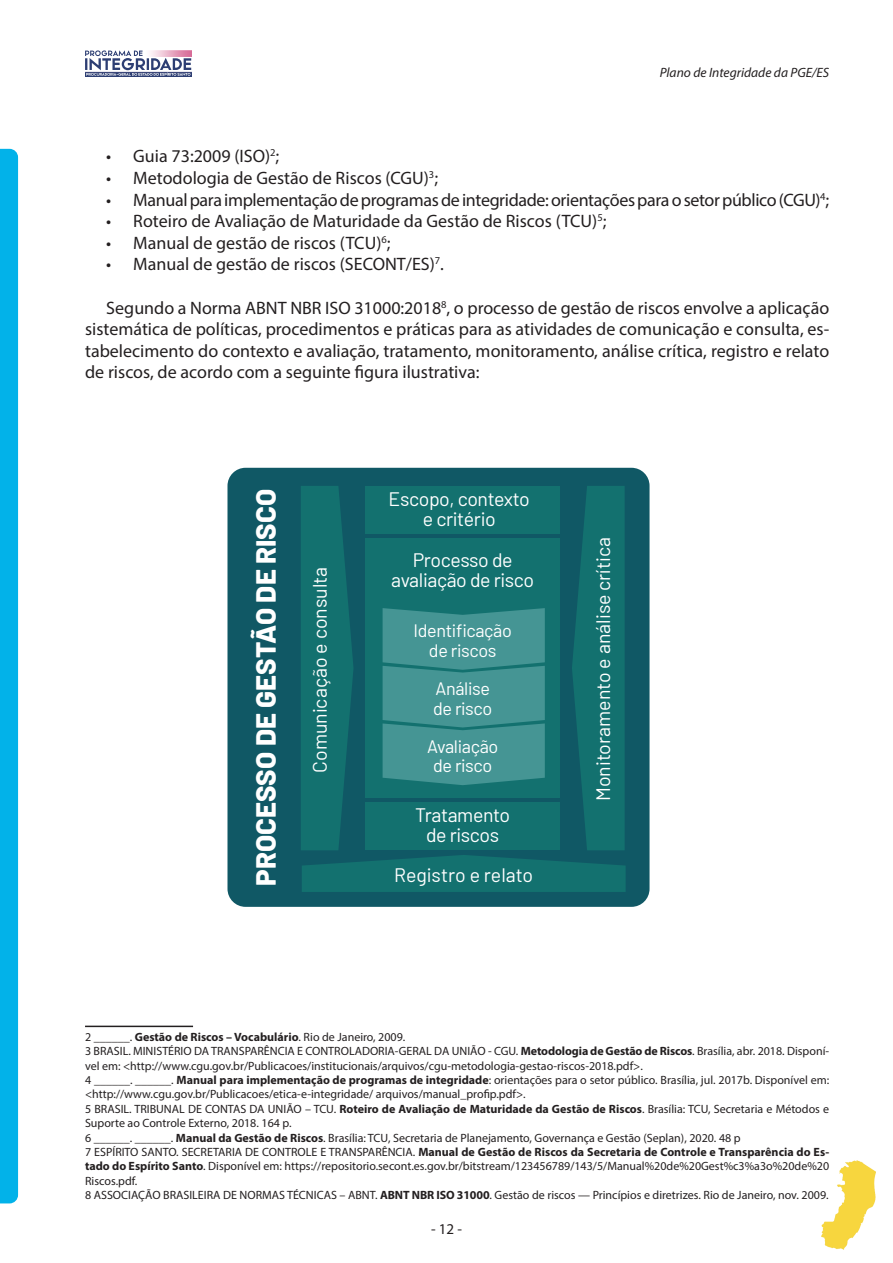
<style>
.page{position:relative;width:893px;height:1263px;background:#fff}
.page>*{position:absolute;margin:0;border:0;box-sizing:border-box;transform-origin:0 0}
.t1{font:800 27.75px "Barlow";color:#fff}
.t2{font:19.5px/19.5px "Barlow";letter-spacing:-.02em;color:#fff;text-align:center}
.t3{font:19.5px "Barlow";color:#fff}
.Texto{font:18px/21.6px "Myriad Pro";color:#231f20;text-align:justify}
.Texto-2{font:18px "Myriad Pro";letter-spacing:-.02em;color:#231f20}
.t4{font:18px "Barlow";letter-spacing:-.02em;color:#fff}
.t5{font:15px "Myriad Pro";color:#231f20}
.t6{font:italic 13.5px "Myriad Pro";color:#231f20}
.Nota_rodapé{font:12px/14.4px "Myriad Pro";color:#231f20}
.s1{font-weight:700}
</style>
<div class="page">
<img style="left:85px;top:72px;width:106px;height:5px">
<img style="left:102px;top:72px;width:88px;height:4px">
<img style="left:85px;top:50px;width:58px;height:6px">
<img style="left:85px;top:58px;width:106px;height:12px">
<div style="left:0;top:149px;width:18px;height:1054px;background:#02b2e9"></div>
<img style="left:821px;top:1161px;width:54px;height:88px">
<hr style="left:85px;top:1026px;width:108px;height:1px;background:#231f20">
<div style="left:227px;top:468px;width:422px;height:439px;background:#105865;border-radius:18px"></div>
<svg style="left:301px;top:486px;width:325px;height:406px"></svg>
<p class="t6" style="left:660px;top:64px;width:171px">Plano de Integridade da PGE/ES</p>
<p class="Texto" style="left:106px;top:145px;width:174px">• Guia 73:2009 (ISO)<sup>2</sup>;</p>
<p class="Texto" style="left:106px;top:167px;width:333px">• Metodologia de Gestão de Riscos (CGU)<sup>3</sup>;</p>
<p class="Texto-2" style="left:106px;top:188px;width:724px">• Manual para implementação de programas de integridade: orientações para o setor público (CGU)<sup>4</sup>;</p>
<p class="Texto" style="left:106px;top:210px;width:502px">• Roteiro de Avaliação de Maturidade da Gestão de Riscos (TCU)<sup>5</sup>;</p>
<p class="Texto" style="left:106px;top:232px;width:286px">• Manual de gestão de riscos (TCU)<sup>6</sup>;</p>
<p class="Texto" style="left:106px;top:253px;width:339px">• Manual de gestão de riscos (SECONT/ES)<sup>7</sup>.</p>
<p class="Texto" style="left:85px;top:296px;width:746px;text-indent:21px">Segundo a Norma ABNT NBR ISO 31000:2018<sup>8</sup>, o processo de gestão de riscos envolve a aplicação sistemática de políticas, procedimentos e práticas para as atividades de comunicação e consulta, es&shy;tabelecimento do contexto e avaliação, tratamento, monitoramento, análise crítica, registro e relato de riscos, de acordo com a seguinte figura ilustrativa:</p>
<p class="t1" style="left:249px;top:886px;width:398px;rotate:-90deg">PROCESSO DE GESTÃO DE RISCO</p>
<p class="t3" style="left:308px;top:773px;width:208px;rotate:-90deg">Comunicação e consulta</p>
<p class="t2" style="left:389px;top:489px;width:143px">Escopo, contexto e critério</p>
<p class="t2" style="left:413px;top:550px;width:101px">Processo de</p>
<p class="t2" style="left:391px;top:569px;width:145px">avaliação de risco</p>
<p class="t4" style="left:413px;top:620px;width:100px">Identificação</p>
<p class="t4" style="left:429px;top:639px;width:69px">de riscos</p>
<p class="t4" style="left:435px;top:677px;width:56px">Análise</p>
<p class="t4" style="left:433px;top:697px;width:61px">de risco</p>
<p class="t4" style="left:427px;top:735px;width:73px">Avaliação</p>
<p class="t4" style="left:433px;top:755px;width:61px">de risco</p>
<p class="t2" style="left:415px;top:805px;width:97px">Tratamento</p>
<p class="t2" style="left:426px;top:824px;width:75px">de riscos</p>
<p class="t3" style="left:394px;top:863px;width:141px">Registro e relato</p>
<p class="t3" style="left:591px;top:801px;width:265px;rotate:-90deg">Monitoramento e análise crítica</p>
<p class="Nota_rodapé" style="left:85px;top:1029px;width:322px">2 ______. <span class="s1">Gestão de Riscos – Vocabulário</span>. Rio de Janeiro, 2009.</p>
<p class="Nota_rodapé" style="left:85px;top:1044px;width:746px">3 BRASIL. MINISTÉRIO DA TRANSPARÊNCIA E CONTROLADORIA-GERAL DA UNIÃO - CGU. <span class="s1">Metodologia de Gestão de Riscos</span>. Brasília, abr. 2018. Disponí&shy;vel em: &lt;http://www.cgu.gov.br/Publicacoes/institucionais/arquivos/cgu-metodologia-gestao-riscos-2018.pdf&gt;.</p>
<p class="Nota_rodapé" style="left:85px;top:1072px;width:746px">4 ______. ______. <span class="s1">Manual para implementação de programas de integridade</span>: orientações para o setor público. Brasília, jul. 2017b. Disponível em: &lt;http://www.cgu.gov.br/Publicacoes/etica-e-integridade/ arquivos/manual_profip.pdf&gt;.</p>
<p class="Nota_rodapé" style="left:85px;top:1101px;width:746px">5 BRASIL. TRIBUNAL DE CONTAS DA UNIÃO – TCU. <span class="s1">Roteiro de Avaliação de Maturidade da Gestão de Riscos</span>. Brasília: TCU, Secretaria e Métodos e<br>Suporte ao Controle Externo, 2018. 164 p.</p>
<p class="Nota_rodapé" style="left:85px;top:1130px;width:657px">6 ______. ______. <span class="s1">Manual da Gestão de Riscos</span>. Brasília: TCU, Secretaria de Planejamento, Governança e Gestão (Seplan), 2020. 48 p</p>
<p class="Nota_rodapé" style="left:85px;top:1144px;width:746px;text-align:justify">7 ESPÍRITO SANTO. SECRETARIA DE CONTROLE E TRANSPARÊNCIA. <span class="s1">Manual de Gestão de Riscos da Secretaria de Controle e Transparência do Es&shy;tado do Espírito Santo</span>. Disponível em: https://repositorio.secont.es.gov.br/bitstream/123456789/143/5/Manual%20de%20Gest%c3%a3o%20de%20<br>Riscos.pdf.</p>
<p class="Nota_rodapé" style="left:85px;top:1188px;width:745px">8 ASSOCIAÇÃO BRASILEIRA DE NORMAS TÉCNICAS – ABNT. <span class="s1">ABNT NBR ISO 31000</span>. Gestão de riscos — Princípios e diretrizes. Rio de Janeiro, nov. 2009.</p>
<p class="t5" style="left:431px;top:1219px;width:32px">- 12 -</p>
</div>
